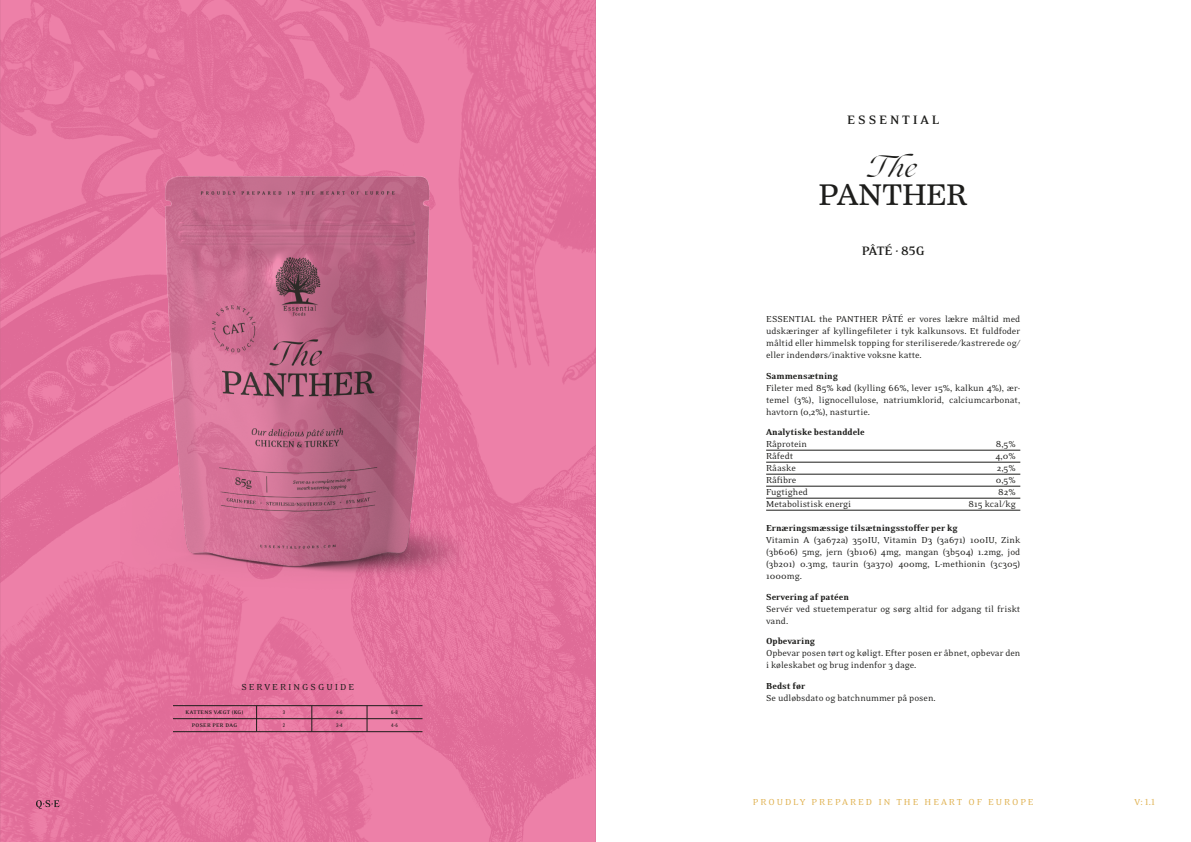
<style>
.page{position:relative;width:1191px;height:842px;background:#fff}
.page>*{position:absolute;margin:0;border:0;box-sizing:border-box;transform-origin:0 0}
.Produktnavn_overskrift{font:30px "Ogg Text";color:#1d1d1b}
.Produktnavn_overskrift-2{font:italic 26px "Ogg";color:#1d1d1b}
.t1{font:700 14px "Eidetic Neo OT";letter-spacing:.2em;color:#1d1d1b}
.Brødtekst{font:10px/12px "Eidetic Neo OT";color:#1d1d1b;text-align:justify}
.Underoverskrift{font:900 10px "Eidetic Neo OT";color:#1d1d1b}
.Skema{font:10px "Eidetic Neo OT";color:#1d1d1b}
.t2{font:10px "Eidetic Neo OT";letter-spacing:.2em;color:#e0b252}
.Brødtekst-2{font:10px "Eidetic Neo OT";letter-spacing:.2em;color:#1d1d1b}
.t3{font:700 6px "Eidetic Neo OT";letter-spacing:.05em;color:#1d1d1b}
.t4{font:5px "Roboto Condensed";color:#1d1d1b}
</style>
<div class="page">
<img style="left:0;top:0;width:595px;height:842px">
<img style="left:91px;top:144px;width:413px;height:465px">
<hr style="left:766px;top:450px;width:254px;height:1px;background:#1d1d1b">
<hr style="left:766px;top:462px;width:254px;height:1px;background:#1d1d1b">
<hr style="left:766px;top:474px;width:254px;height:1px;background:#1d1d1b">
<hr style="left:766px;top:486px;width:254px;height:1px;background:#1d1d1b">
<hr style="left:766px;top:498px;width:254px;height:1px;background:#1d1d1b">
<hr style="left:766px;top:510px;width:254px;height:1px;background:#1d1d1b">
<svg style="left:36px;top:800px;width:23px;height:9px"></svg>
<hr style="left:173px;top:705px;width:249px;height:1px;background:#1d1d1b">
<hr style="left:173px;top:718px;width:249px;height:1px;background:#1d1d1b">
<hr style="left:173px;top:731px;width:249px;height:1px;background:#1d1d1b">
<svg style="left:256px;top:706px;width:1px;height:25px"></svg>
<svg style="left:311px;top:706px;width:1px;height:25px"></svg>
<svg style="left:367px;top:706px;width:1px;height:26px"></svg>
<p class="Brødtekst-2" style="left:241px;top:682px;width:114px">SERVERINGSGUIDE</p>
<p class="t3" style="left:186px;top:709px;width:59px">KATTENS VÆGT (KG)</p>
<p class="t3" style="left:192px;top:722px;width:47px">POSER PER DAG</p>
<p class="t4" style="left:283px;top:709px;width:4px">3</p>
<p class="t4" style="left:283px;top:721px;width:4px">2</p>
<p class="t4" style="left:336px;top:709px;width:8px">4-6</p>
<p class="t4" style="left:336px;top:721px;width:8px">3-4</p>
<p class="t4" style="left:391px;top:709px;width:8px">6-8</p>
<p class="t4" style="left:391px;top:721px;width:8px">4-6</p>
<p class="t1" style="left:847px;top:113px;width:93px">ESSENTIAL</p>
<p class="Produktnavn_overskrift-2" style="left:869px;top:147px;width:49px">Th e</p>
<p class="Produktnavn_overskrift" style="left:819px;top:175px;width:150px">PANTHER</p>
<p class="t1" style="left:862px;top:243px;width:64px">PÂTÉ · 85G</p>
<p class="Brødtekst" style="left:766px;top:313px;width:256px">ESSENTIAL the PANTHER PÂTÉ er vores lækre måltid med udskæringer af kyllingefileter i tyk kalkunsovs. Et fuldfoder måltid eller himmelsk topping for steriliserede/kastrerede og/ eller indendørs/inaktive voksne katte.</p>
<p class="Underoverskrift" style="left:766px;top:370px;width:73px">Sammensætning</p>
<p class="Brødtekst" style="left:766px;top:382px;width:256px">Fileter med 85% kød (kylling 66%, lever 15%, kalkun 4%), ær&shy;temel (3%), lignocellulose, natriumklorid, calciumcarbonat, havtorn (0,2%), nasturtie.</p>
<p class="Underoverskrift" style="left:766px;top:427px;width:100px">Analytiske bestanddele</p>
<p class="Skema" style="left:766px;top:439px;width:42px">Råprotein</p>
<p class="Skema" style="left:996px;top:439px;width:21px">8,5%</p>
<p class="Skema" style="left:766px;top:451px;width:29px">Råfedt</p>
<p class="Skema" style="left:995px;top:451px;width:22px">4,0%</p>
<p class="Skema" style="left:766px;top:463px;width:31px">Råaske</p>
<p class="Skema" style="left:997px;top:463px;width:20px">2,5%</p>
<p class="Skema" style="left:766px;top:475px;width:32px">Råfibre</p>
<p class="Skema" style="left:996px;top:475px;width:21px">0,5%</p>
<p class="Skema" style="left:766px;top:487px;width:43px">Fugtighed</p>
<p class="Skema" style="left:998px;top:487px;width:19px">82%</p>
<p class="Skema" style="left:766px;top:499px;width:87px">Metabolistisk energi</p>
<p class="Skema" style="left:968px;top:499px;width:49px">815 kcal/kg</p>
<p class="Underoverskrift" style="left:766px;top:523px;width:193px">Ernæringsmæssige tilsætningsstoffer per kg</p>
<p class="Brødtekst" style="left:766px;top:534px;width:256px">Vitamin A (3a672a) 350IU, Vitamin D3 (3a671) 100IU, Zink (3b606) 5mg, jern (3b106) 4mg, mangan (3b504) 1.2mg, jod (3b201) 0.3mg, taurin (3a370) 400mg, L-methionin (3c305)<br>1000mg.</p>
<p class="Underoverskrift" style="left:766px;top:591px;width:84px">Servering af patéen</p>
<p class="Brødtekst" style="left:766px;top:603px;width:256px">Servér ved stuetemperatur og sørg altid for adgang til friskt vand.</p>
<p class="Underoverskrift" style="left:766px;top:636px;width:50px">Opbevaring</p>
<p class="Brødtekst" style="left:766px;top:647px;width:256px">Opbevar posen tørt og køligt. Efter posen er åbnet, opbevar den i køleskabet og brug indenfor 3 dage.</p>
<p class="Underoverskrift" style="left:766px;top:680px;width:41px">Bedst før</p>
<p class="Brødtekst" style="left:766px;top:692px;width:171px">Se udløbsdato og batchnummer på posen.</p>
<p class="t2" style="left:752px;top:797px;width:282px">PROUDLY PREPARED IN THE HEART OF EUROPE</p>
<p class="t2" style="left:1134px;top:797px;width:22px">V: 1.1</p>
</div>
